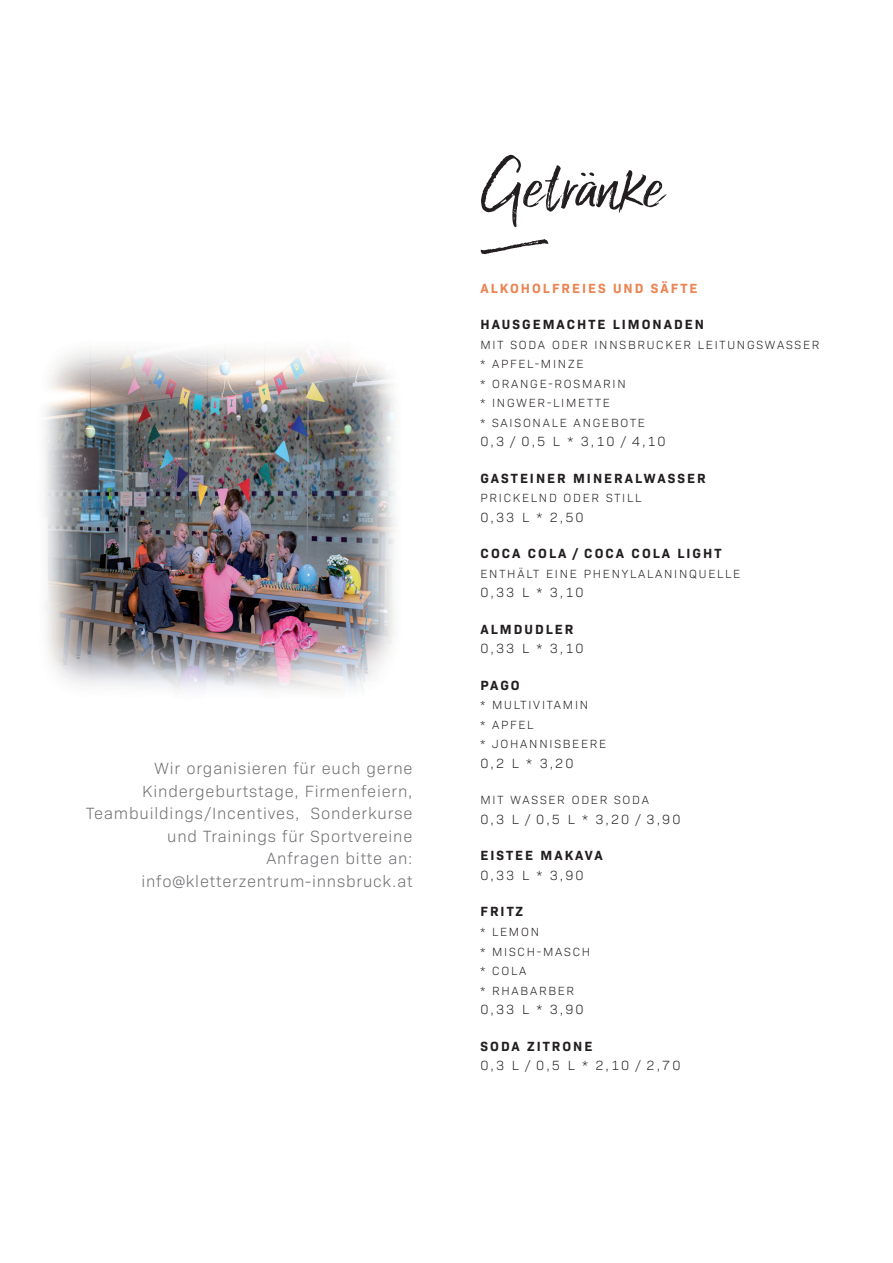
<style>
.page{position:relative;width:893px;height:1263px;background:#fff}
.page>*{position:absolute;margin:0;border:0;box-sizing:border-box;transform-origin:0 0}
.t1{font:75px "Lucky Fellas";letter-spacing:.01em;color:#231f20}
.t2{font:75px "Lucky Fellas Extras";color:#231f20}
.t3{font:300 16.5px/22.5px "Bio Sans";letter-spacing:.05em;color:#6c6d70;text-align:right}
.t4{font:300 13.5px "Bio Sans";letter-spacing:.15em;color:#231f20}
.t5{font:700 13.5px "Bio Sans";letter-spacing:.15em;color:#231f20}
.t6{font:700 13.5px "Bio Sans";letter-spacing:.15em;color:#eb8553}
.t7{font:300 12px/19.5px "Bio Sans";letter-spacing:.15em;color:#231f20}
</style>
<div class="page">
<img style="left:44px;top:349px;width:352px;height:342px">
<h2 class="t3" style="left:86px;top:756px;width:328px">WIR ORGANISIEREN FÜR EUCH GERNE KINDERGEBURTSTAGE, FIRMENFEIERN, TEAMBUILDINGS/I NCENTIVES, SONDERKURSE UND TRAININGS FÜR SPORTVEREINE<br>ANFRAGEN BITTE AN:<br>INFO@KLETTERZENTRUM-INNSBRUCK.AT</h2>
<h1 class="t1" style="left:480px;top:146px;width:183px">Getränke</h1>
<h1 class="t2" style="left:480px;top:191px;width:71px">q</h1>
<p class="t6" style="left:480px;top:278px;width:218px">ALKOHOLFREIES UND SÄFTE</p>
<p class="t5" style="left:480px;top:314px;width:225px">HAUSGEMACHTE LIMONADEN</p>
<p class="t7" style="left:480px;top:334px;width:286px">MIT SODA ODER I NNSBRUCKER LEITUNGSWASS</p>
<p class="t7" style="left:803px;top:334px;width:18px">ER</p>
<p class="t7" style="left:480px;top:354px;width:166px">* APFEL-M INZE<br>* ORANGE-ROSMARIN<br>* I NGWER-LIMETTE<br>* SAISONALE ANGEBOTE</p>
<p class="t4" style="left:480px;top:432px;width:187px">0,3 / 0,5 L * 3,10 / 4,10</p>
<p class="t5" style="left:480px;top:468px;width:227px">GASTEINER M INERALWASS ER</p>
<p class="t7" style="left:480px;top:488px;width:162px">PRICKELND ODER STILL</p>
<p class="t4" style="left:480px;top:507px;width:105px">0,33 L * 2,50</p>
<p class="t5" style="left:480px;top:543px;width:242px">COCA COLA / COCA COLA LIGHT</p>
<p class="t7" style="left:480px;top:563px;width:261px">ENTHÄLT EINE PHENYLALANINQUELLE</p>
<p class="t4" style="left:480px;top:583px;width:105px">0,33 L * 3,10</p>
<p class="t5" style="left:480px;top:619px;width:94px">ALMDUDLER</p>
<p class="t4" style="left:480px;top:639px;width:105px">0,33 L * 3,10</p>
<p class="t5" style="left:480px;top:675px;width:41px">PAGO</p>
<p class="t7" style="left:480px;top:695px;width:127px">* M ULTIVITAMIN<br>* APFEL<br>* JOHANNISBEERE</p>
<p class="t4" style="left:480px;top:753px;width:95px">0,2 L * 3,20</p>
<p class="t7" style="left:480px;top:790px;width:51px">MIT WASS</p>
<p class="t7" style="left:548px;top:790px;width:101px">ER ODER SODA</p>
<p class="t4" style="left:480px;top:809px;width:201px">0,3 L / 0,5 L * 3,20 / 3,90</p>
<p class="t5" style="left:480px;top:845px;width:124px">E ISTEE M AKAVA</p>
<p class="t4" style="left:480px;top:865px;width:105px">0,33 L * 3,90</p>
<p class="t5" style="left:480px;top:901px;width:10px">FRITZ</p>
<p class="t7" style="left:480px;top:921px;width:73px">* LEMON<br>* M ISCH-MASC</p>
<p class="t7" style="left:582px;top:941px;width:10px">H</p>
<p class="t7" style="left:480px;top:960px;width:47px">* COLA * RHABA</p>
<p class="t7" style="left:539px;top:980px;width:37px">RBER</p>
<p class="t4" style="left:480px;top:999px;width:105px">0,33 L * 3,90</p>
<p class="t5" style="left:480px;top:1035px;width:113px">SODA ZITRONE</p>
<p class="t4" style="left:480px;top:1055px;width:201px">0,3 L / 0,5 L * 2,10 / 2,70</p>
</div>
